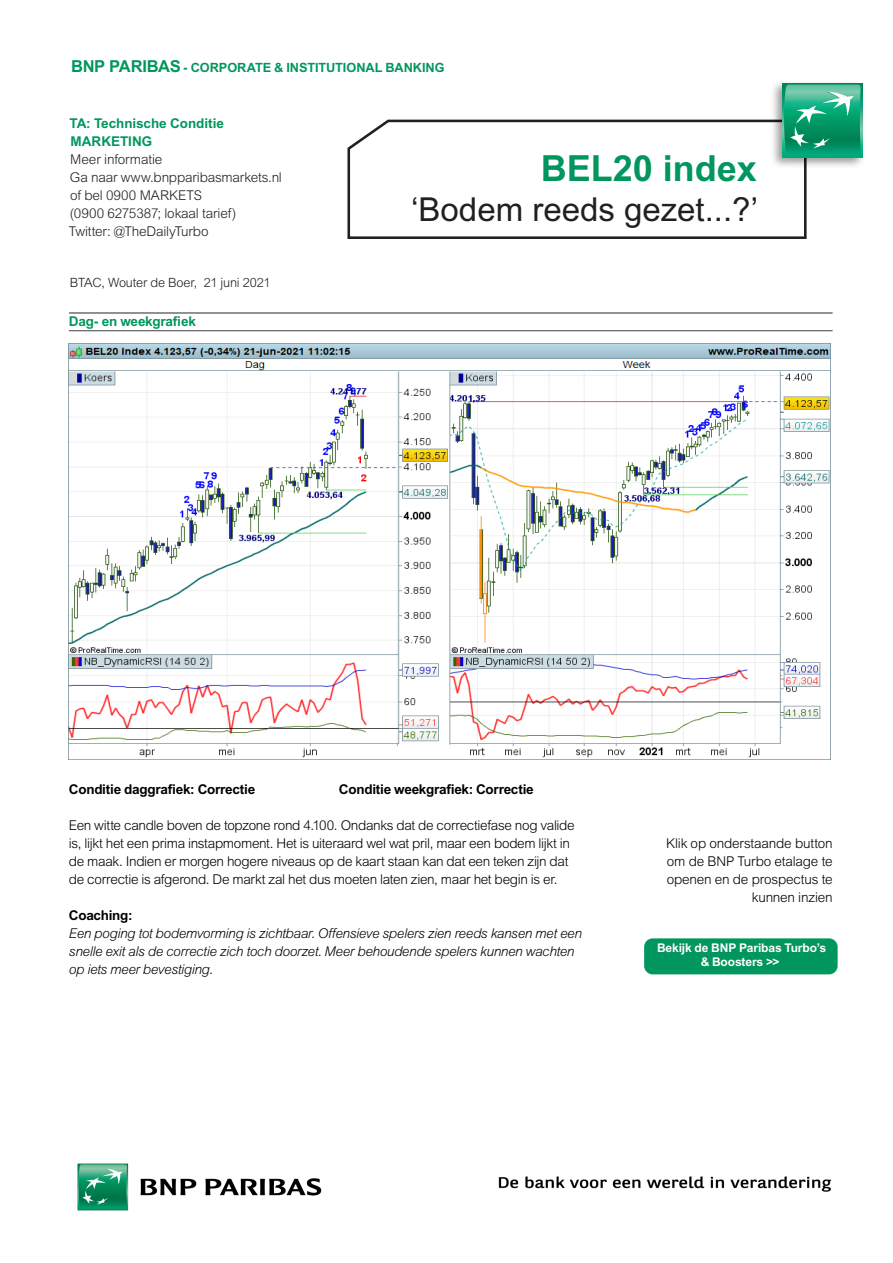
<style>
.page{position:relative;width:893px;height:1263px;background:#fff}
.page>*{position:absolute;margin:0;border:0;box-sizing:border-box;transform-origin:0 0}
.Réf_8_couv{font:700 36px "Arial MT Std";color:#00965d}
.Réf_8_couv-2{font:33px "Arial MT Std";color:#231f20}
.Body{font:300 13.5px/18px "Arial MT Std";letter-spacing:-.025em;color:#000}
.Body-2{font:italic 300 13.5px/18px "Arial MT Std";letter-spacing:-.025em;color:#000}
.Intro_text_14_16pt{font:300 13.5px/18px "Arial MT Std";letter-spacing:-.015em;color:#231f20}
.Bullet_points_level{font:300 13.5px/18px "Arial MT Std";letter-spacing:-.015em;color:#000;text-align:right}
.Body-3{font:700 13.5px "Arial MT Std";letter-spacing:-.02em;color:#000}
.Subheading_level_1_9{font:700 13.5px "Arial MT Std";letter-spacing:-.005em;color:#00965d}
.Basisalinea{font:700 13.5px "Arial MT Std";letter-spacing:-.015em;color:#00965d}
.Subheading_level_1_9-2{font:300 13.5px "Arial MT Std";letter-spacing:-.01em;color:#231f20}
.Business_area_8_5_9p{font:700 12.75px "Arial MT Std";letter-spacing:-.005em;color:#00965d}
.Business_area_8_5_9p-2{font:300 12.75px "Arial MT Std";letter-spacing:-.015em;color:#231f20}
.t1{font:700 12px/14.4px "Arial MT Std";letter-spacing:-.01em;color:#fff;text-align:center}
.s1{font-size:16.5px}
</style>
<div class="page">
<img style="left:498px;top:1176px;width:334px;height:16px">
<img style="left:77px;top:1163px;width:245px;height:48px">
<hr style="left:69px;top:312px;width:764px;height:2px;background:#3e3e3f">
<hr style="left:69px;top:330px;width:764px;height:1px;background:#3e3e3f">
<img style="left:69px;top:343px;width:762px;height:416px">
<div style="left:644px;top:938px;width:194px;height:36px;background:#00965d;border-radius:9px"></div>
<svg style="left:347px;top:119px;width:460px;height:120px"></svg>
<img style="left:768px;top:83px;width:95px;height:88px">
<div style="left:783px;top:83px;width:79px;height:75px;background:linear-gradient(to right,#00ab78,#00ab78)"></div>
<svg style="left:784px;top:85px;width:77px;height:70px;background:#2cab82"></svg>
<p class="Business_area_8_5_9p" style="left:71px;top:60px;width:375px"><span class="s1">BNP PARIBAS</span> - CORPORATE &amp; INSTITUTIONAL BANKING</p>
<p class="Subheading_level_1_9" style="left:69px;top:116px;width:156px">TA: Technische Conditie</p>
<p class="Subheading_level_1_9" style="left:71px;top:134px;width:83px">MARKETING</p>
<p class="Subheading_level_1_9-2" style="left:70px;top:152px;width:94px">Meer informatie</p>
<p class="Intro_text_14_16pt" style="left:69px;top:169px;width:214px">Ga naar www.bnpparibasmarkets.nl of bel 0900 MARKETS<br>(0900 6275387; lokaal tarief)<br>Twitter: @TheDailyTurbo</p>
<p class="Business_area_8_5_9p-2" style="left:70px;top:275px;width:202px">BTAC, Wouter de Boer, 21 juni 2021</p>
<p class="Basisalinea" style="left:69px;top:314px;width:128px">Dag- en weekgrafiek</p>
<p class="Réf_8_couv" style="left:541px;top:147px;width:218px">BEL20 index</p>
<p class="Réf_8_couv-2" style="left:411px;top:190px;width:348px">‘Bodem reeds gezet...?’</p>
<p class="Body-3" style="left:69px;top:782px;width:188px">Conditie daggrafiek: Correctie</p>
<p class="Body-3" style="left:339px;top:782px;width:196px">Conditie weekgrafiek: Correctie</p>
<p class="Body" style="left:69px;top:817px;width:507px">Een witte candle boven de topzone rond 4.100. Ondanks dat de correctiefase nog valide is, lijkt het een prima instapmoment. Het is uiteraard wel wat pril, maar een bodem lijkt in de maak. Indien er morgen hogere niveaus op de kaart staan kan dat een teken zijn dat de correctie is afgerond. De markt zal het dus moeten laten zien, maar het begin is er.</p>
<p class="Body-3" style="left:69px;top:908px;width:65px">Coaching:</p>
<p class="Body-2" style="left:69px;top:924px;width:514px">Een poging tot bodemvorming is zichtbaar. Offensieve spelers zien reeds kansen met een snelle exit als de correctie zich toch doorzet. Meer behoudende spelers kunnen wachten op iets meer bevestiging.</p>
<p class="Bullet_points_level" style="left:666px;top:834px;width:168px">Klik op onderstaande button om de BNP Turbo etalage te openen en de prospectus te kunnen inzien</p>
<p class="t1" style="left:657px;top:940px;width:171px">Bekijk de BNP Paribas Turbo’s &amp; Boosters &gt;&gt;</p>
</div>
